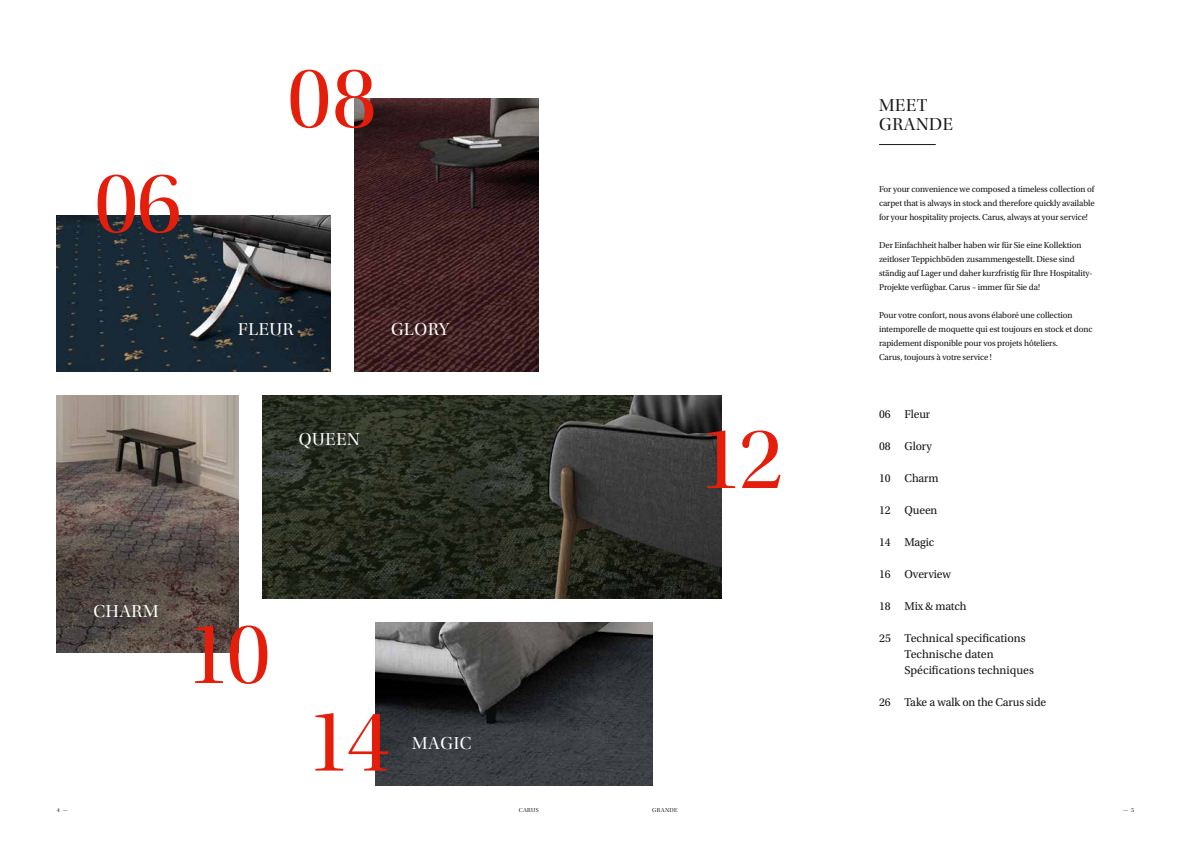
<style>
.page{position:relative;width:1191px;height:842px;background:#fff}
.page>*{position:absolute;margin:0;border:0;box-sizing:border-box;transform-origin:0 0}
.t1{font:90px "Utopia Std Disp";letter-spacing:-.05em;color:#e41e0a}
.t2{font:18px "Utopia Std Disp";letter-spacing:.035em;color:#fff}
.t3{font:18px/19px "Utopia Std Disp";letter-spacing:.035em;color:#181716}
.t4{font:12px/16px "Utopia Std";letter-spacing:-.005em;color:#181716}
.t5{font:9px/14px "Utopia Std";letter-spacing:-.01em;color:#181716}
.t6{font:6px "Utopia Std Disp";letter-spacing:.06em;color:#181716}
</style>
<div class="page">
<img style="left:57px;top:395px;width:181px;height:257px">
<img style="left:354px;top:98px;width:185px;height:273px">
<img style="left:262px;top:395px;width:459px;height:203px">
<img style="left:57px;top:216px;width:273px;height:155px">
<img style="left:376px;top:622px;width:276px;height:163px">
<hr style="left:879px;top:144px;width:56px;height:1px;background:#181716">
<h1 class="t1" style="left:287px;top:50px;width:91px">08</h1>
<h2 class="t3" style="left:879px;top:96px;width:75px">MEET<br>GRANDE</h2>
<h1 class="t1" style="left:94px;top:155px;width:89px">06</h1>
<p class="t5" style="left:879px;top:182px;width:217px;text-align:justify">For your convenience we composed a timeless collection of carpet that is always in stock and therefore quickly available for your hospitality projects. Carus, always at your service!</p>
<p class="t5" style="left:879px;top:238px;width:215px">Der Einfachheit halber haben wir für Sie eine Kollektion zeitloser Teppichböden zusammengestellt. Diese sind ständig auf Lager und daher kurzfristig für Ihre Hospitality-Projekte verfügbar. Carus – immer für Sie da!</p>
<p class="t5" style="left:879px;top:308px;width:215px">Pour votre confort, nous avons élaboré une collection intemporelle de moquette qui est toujours en stock et donc rapidement disponible pour vos projets hôteliers.<br>Carus, toujours à votre service !</p>
<h2 class="t2" style="left:391px;top:319px;width:60px">GLORY</h2>
<h2 class="t2" style="left:238px;top:319px;width:57px">FLEUR</h2>
<h2 class="t2" style="left:299px;top:429px;width:62px">QUEEN</h2>
<h2 class="t2" style="left:93px;top:601px;width:67px">CHARM</h2>
<h1 class="t1" style="left:186px;top:606px;width:87px">10</h1>
<h1 class="t1" style="left:306px;top:694px;width:87px">14</h1>
<h2 class="t2" style="left:412px;top:733px;width:61px">MAGIC</h2>
<h1 class="t1" style="left:698px;top:411px;width:87px">12</h1>
<h3 class="t4" style="left:879px;top:406px;width:53px">06 Fleur</h3>
<h3 class="t4" style="left:879px;top:438px;width:54px">08 Glory</h3>
<h3 class="t4" style="left:879px;top:470px;width:61px">10 Charm</h3>
<h3 class="t4" style="left:879px;top:502px;width:60px">12 Queen</h3>
<h3 class="t4" style="left:879px;top:534px;width:57px">14 Magic</h3>
<h3 class="t4" style="left:879px;top:566px;width:73px">16 Overview</h3>
<h3 class="t4" style="left:879px;top:598px;width:89px">18 Mix &amp; match</h3>
<h3 class="t4" style="left:904px;top:630px;width:131px;text-indent:-26px">25 Technical specifications<br>Technische daten<br>Spécifications techniques</h3>
<h3 class="t4" style="left:879px;top:694px;width:169px">26 Take a walk on the Carus side</h3>
<p class="t6" style="left:57px;top:807px;width:13px">4 —</p>
<p class="t6" style="left:519px;top:807px;width:22px">CARUS</p>
<p class="t6" style="left:652px;top:807px;width:27px">GRANDE</p>
<p class="t6" style="left:1123px;top:807px;width:13px">— 5</p>
</div>
